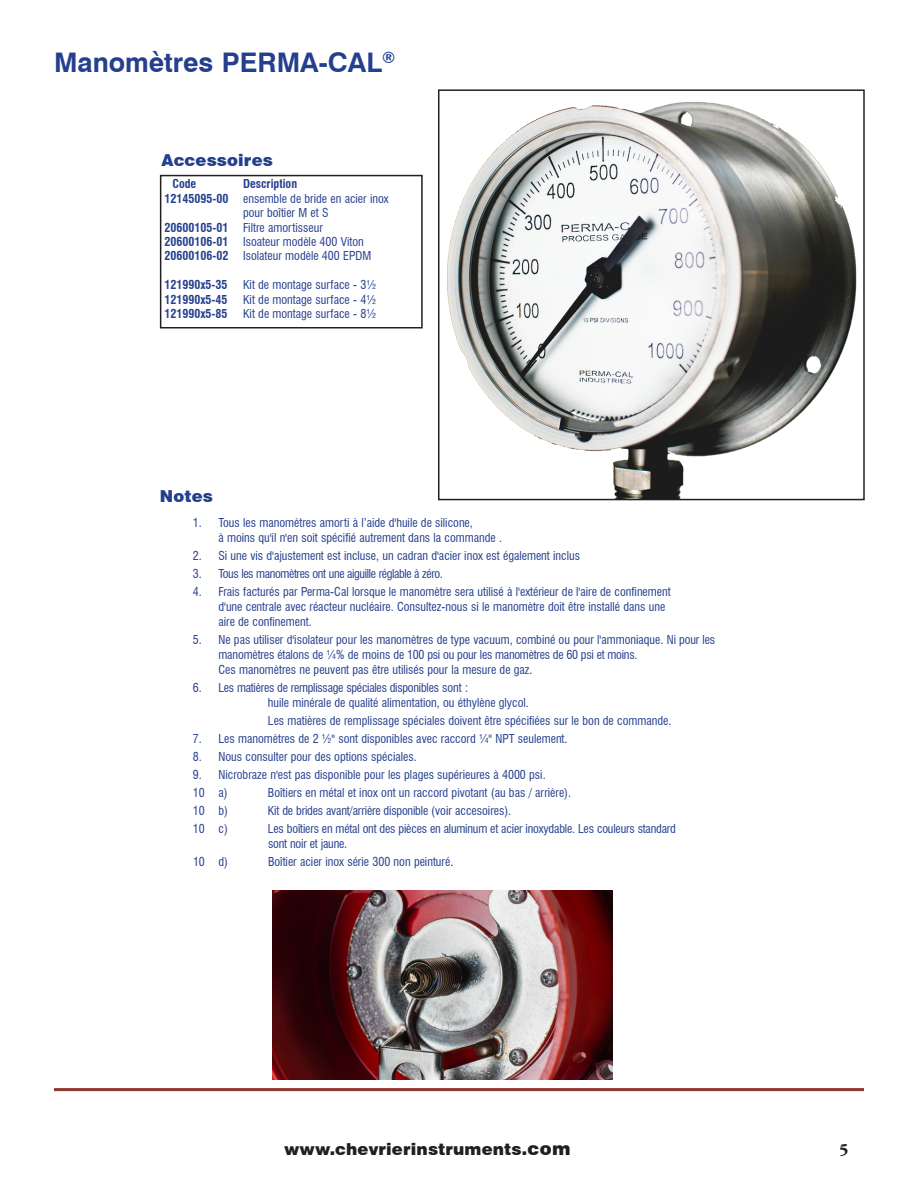
<style>
.page{position:relative;width:918px;height:1188px;background:#fff}
.page>*{position:absolute;margin:0;border:0;box-sizing:border-box;transform-origin:0 0}
.t1{font:700 27px "Swiss 721 BT";color:#253f8e}
.t2{font:900 16.5px "Swiss 721 BT";letter-spacing:.01em;color:#231f20}
.t3{font:900 16.5px "Swiss 721 BT";letter-spacing:.01em;color:#253f8e}
.t4{font:700 16.5px "Garamond IT Cby BT";color:#231f20}
.t5{font:condensed 12px/15px "Swiss 721 BT";color:#253f8e}
.t6{font:700 condensed 12px "Swiss 721 BT";color:#253f8e}
.t7{font:condensed 12px "Swiss 721 BT";letter-spacing:-.03em;color:#253f8e}
.s1{font-weight:700}
.s2{color:#231f20}
.s3{font-size:18px}
</style>
<div class="page">
<div style="left:160px;top:175px;width:263px;height:153px;border:2px solid #231f20"></div>
<img style="left:447px;top:102px;width:410px;height:395px">
<div style="left:438px;top:89px;width:427px;height:411px;border:2px solid #231f20"></div>
<hr style="left:54px;top:1088px;width:810px;height:3px;background:#8c3a31">
<img style="left:273px;top:890px;width:339px;height:189px">
<h1 class="t1" style="left:54px;top:46px;width:343px">Manomètres PERMA-CAL<sup>®</sup></h1>
<h2 class="t3" style="left:161px;top:150px;width:113px">Accessoires</h2>
<p class="t6" style="left:172px;top:177px;width:25px">Code</p>
<p class="t6" style="left:243px;top:177px;width:56px">Description</p>
<p class="t5" style="left:164px;top:191px;width:226px"><span class="s1">12145095-00</span> ensemble de bride en acier inox</p>
<p class="t5" style="left:243px;top:205px;width:87px">pour boîtier M et S</p>
<p class="t5" style="left:164px;top:220px;width:160px"><span class="s1">20600105-01</span> Filtre amortisseur</p>
<p class="t5" style="left:164px;top:234px;width:201px"><span class="s1">20600106-01</span> Isoateur modèle 400 Viton</p>
<p class="t5" style="left:164px;top:249px;width:208px"><span class="s1">20600106-02</span> Isolateur modèle 400 EPDM</p>
<p class="t6" style="left:164px;top:278px;width:65px">121990x5-35</p>
<p class="t5" style="left:243px;top:277px;width:134px">Kit de montage surface - 3½</p>
<p class="t6" style="left:164px;top:292px;width:65px">121990x5-45</p>
<p class="t5" style="left:243px;top:292px;width:134px">Kit de montage surface - 4½</p>
<p class="t6" style="left:164px;top:306px;width:65px">121990x5-85</p>
<p class="t5" style="left:243px;top:306px;width:134px">Kit de montage surface - 8½</p>
<h2 class="t3" style="left:160px;top:486px;width:55px">Notes</h2>
<p class="t5" style="left:218px;top:515px;width:285px;text-indent:-26px">1. Tous les manomètres amorti à l’aide d'huile de silicone,<br>à moins qu'il n'en soit spécifié autrement dans la commande .</p>
<p class="t5" style="left:193px;top:548px;width:389px">2. Si une vis d'ajustement est incluse, un cadran d'acier inox est également inclus</p>
<p class="t7" style="left:193px;top:567px;width:252px">3. Tous les manomètres ont une aiguille réglable à zéro.</p>
<p class="t5" style="left:218px;top:584px;width:454px;text-indent:-26px">4. Frais facturés par Perma-Cal lorsque le manomètre sera utilisé à l'extérieur de l'aire de confinement d'une centrale avec réacteur nucléaire. Consultez-nous si le manomètre doit être installé dans une aire de confinement.</p>
<p class="t5" style="left:218px;top:632px;width:498px;text-indent:-26px">5. Ne pas utiliser d'isolateur pour les manomètres de type vacuum, combiné ou pour l'ammoniaque. Ni pour les manomètres étalons de ¼% de moins de 100 psi ou pour les manomètres de 60 psi et moins.<br>Ces manomètres ne peuvent pas être utilisés pour la mesure de gaz.</p>
<p class="t5" style="left:268px;top:680px;width:263px;text-indent:-75px">6. Les matières de remplissage spéciales disponibles sont :<br>huile minérale de qualité alimentation, ou éthylène glycol.</p>
<p class="t5" style="left:268px;top:713px;width:405px">Les matières de remplissage spéciales doivent être spécifiées sur le bon de commande.</p>
<p class="t5" style="left:193px;top:731px;width:376px">7. Les manomètres de 2 ½" sont disponibles avec raccord ¼" NPT seulement.</p>
<p class="t5" style="left:193px;top:749px;width:225px">8. Nous consulter pour des options spéciales.</p>
<p class="t5" style="left:193px;top:766px;width:354px;line-height:18px">9. Nicrobraze n'est pas disponible pour les plages supérieures à 4000 psi.<br>10 a)</p>
<p class="t5" style="left:268px;top:785px;width:305px">Boîtiers en métal et inox ont un raccord pivotant (au bas / arrière).</p>
<p class="t5" style="left:193px;top:803px;width:37px">10 b)</p>
<p class="t5" style="left:268px;top:803px;width:245px">Kit de brides avant/arrière disponible (voir accesoires).</p>
<p class="t5" style="left:193px;top:821px;width:36px">10 c)</p>
<p class="t5" style="left:268px;top:821px;width:410px">Les boîtiers en métal ont des pièces en aluminum et acier inoxydable. Les couleurs standard sont noir et jaune.</p>
<p class="t5" style="left:193px;top:854px;width:37px">10 d)</p>
<p class="t5" style="left:268px;top:854px;width:187px">Boîtier acier inox série 300 non peinturé<span class="s2">.</span></p>
<h2 class="t2" style="left:284px;top:1139px;width:288px">www.chevrierinstruments.<span class="s3">com</span></h2>
<h2 class="t4" style="left:839px;top:1140px;width:11px">5</h2>
</div>
